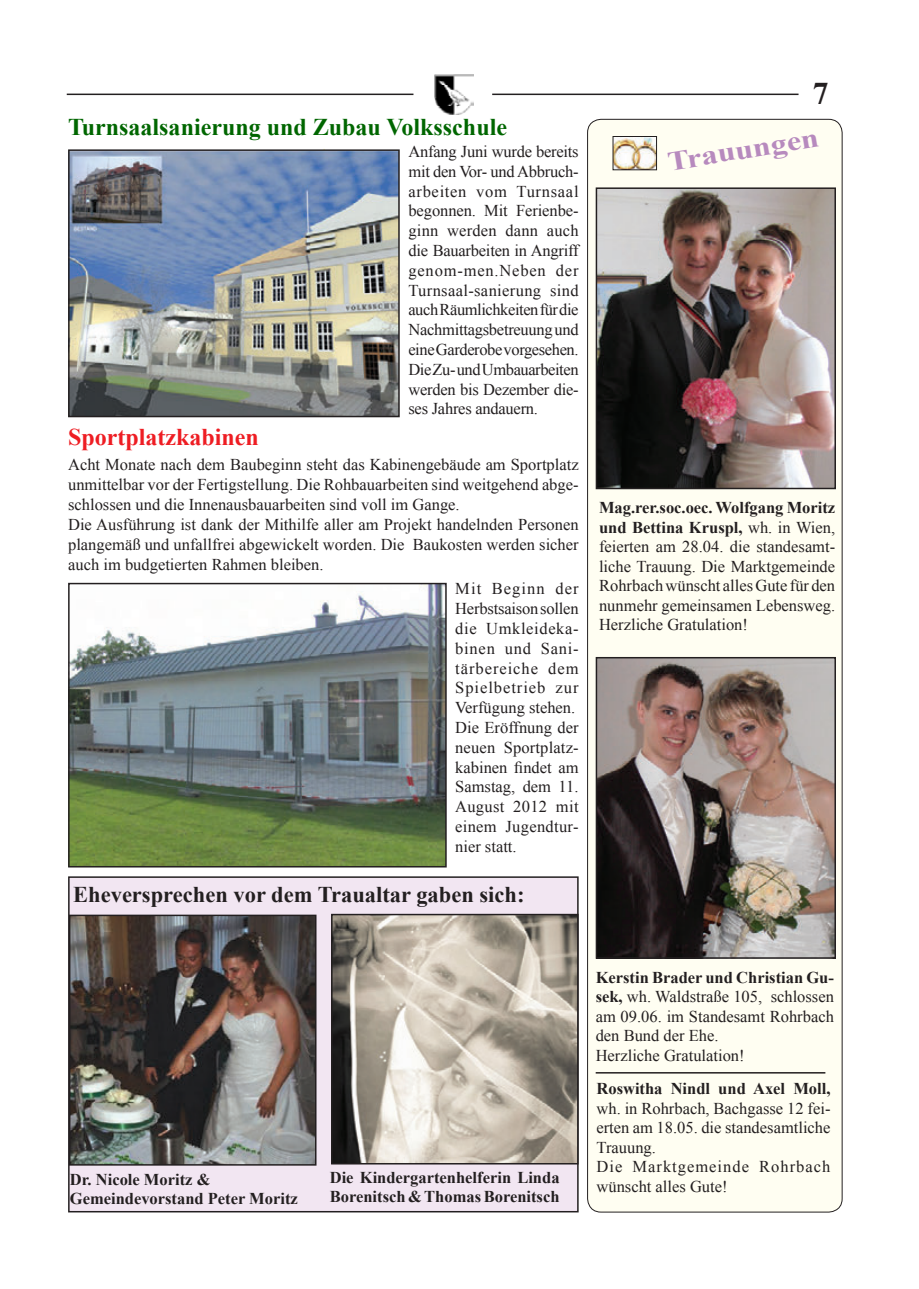
<style>
.page{position:relative;width:919px;height:1289px;background:#fff}
.page>*{position:absolute;margin:0;border:0;box-sizing:border-box;transform-origin:0 0}
.t1{font:700 31.5px "Times New Roman";color:#231f20}
.t2{font:700 27px "Times New Roman";color:#b78abe;scale:1.2 1}
.t3{font:700 24px "Times New Roman";color:#060}
.t4{font:700 24px "Times New Roman";color:#ee1d23}
.t5{font:700 22.5px "Times New Roman";color:#231f20}
.t6{font:16.5px/19.8px "Times New Roman";color:#231f20}
.t7{font:700 16.5px/19.5px "Times New Roman";color:#231f20}
.s1{font-weight:700}
</style>
<div class="page">
<hr style="left:67px;top:94px;width:346px;height:1px;background:#231f20">
<hr style="left:492px;top:94px;width:306px;height:1px;background:#231f20">
<img style="left:434px;top:74px;width:39px;height:41px">
<div style="left:587px;top:119px;width:255px;height:1092px;background:#fffef2;border-radius:14px"></div>
<img style="left:614px;top:138px;width:41px;height:30px">
<div style="left:612px;top:136px;width:45px;height:34px;border:1px solid #231f20"></div>
<img style="left:598px;top:660px;width:234px;height:295px">
<div style="left:595px;top:657px;width:240px;height:301px;border:2px solid #231f20"></div>
<img style="left:598px;top:190px;width:234px;height:296px">
<div style="left:595px;top:187px;width:240px;height:302px;border:2px solid #231f20"></div>
<hr style="left:595px;top:1072px;width:230px;height:1px;background:#231f20">
<div style="left:69px;top:877px;width:509px;height:334px;background:#f2e6f2"></div>
<div style="left:68px;top:876px;width:510px;height:336px;border:2px solid #231f20"></div>
<img style="left:334px;top:916px;width:241px;height:245px">
<div style="left:331px;top:913px;width:247px;height:251px;border:2px solid #231f20"></div>
<img style="left:72px;top:917px;width:241px;height:245px">
<div style="left:69px;top:914px;width:247px;height:251px;border:2px solid #231f20"></div>
<img style="left:71px;top:152px;width:325px;height:262px">
<div style="left:68px;top:149px;width:331px;height:268px;border:2px solid #231f20"></div>
<img style="left:71px;top:586px;width:372px;height:278px">
<div style="left:68px;top:583px;width:378px;height:284px;border:2px solid #231f20"></div>
<h3 class="t3" style="left:68px;top:111px;width:440px">Turnsaalsanierung und Zubau Volksschule</h3>
<h3 class="t4" style="left:68px;top:420px;width:192px">Sportplatzkabinen</h3>
<p class="t6" style="left:408px;top:141px;width:172px;text-align:justify">Anfang Juni wurde bereits mit den Vor- undAbbruch&shy;arbeiten vom Turnsaal begonnen. Mit Ferienbe&shy;ginn werden dann auch die Bauarbeiten in Angriff genom-men.Neben der Turnsaal-sanierung sind auchRäumlichkeitenfürdie Nachmittagsbetreuungund eineGarderobevorgesehen.<br>DieZu-undUmbauarbeiten werden bis Dezember die&shy;ses Jahres andauern.</p>
<p class="t6" style="left:68px;top:455px;width:512px">Acht Monate nach dem Baubeginn steht das Kabinengebäude am Sportplatz unmittelbar vor der Fertigstellung. Die Rohbauarbeiten sind weitgehend abge&shy;schlossen und die Innenausbauarbeiten sind voll im Gange.<br>Die Ausführung ist dank der Mithilfe aller am Projekt handelnden Personen plangemäß und unfallfrei abgewickelt worden. Die Baukosten werden sicher auch im budgetierten Rahmen bleiben.</p>
<p class="t6" style="left:455px;top:578px;width:125px">Mit Beginn der<br>Herbstsaisonsollen die Umkleideka&shy;binen und Sani&shy;tärbereiche dem<br>Spielbetrieb zur<br>Verfügung stehen.<br>Die Eröffnung der neuen Sportplatz&shy;kabinen findet am<br>Samstag, dem 11.<br>August 2012 mit einem Jugendtur&shy;nier statt.</p>
<h3 class="t5" style="left:73px;top:878px;width:453px">Eheversprechen vor dem Traualtar gaben sich:</h3>
<h1 class="t1" style="left:812px;top:71px;width:17px">7</h1>
<h2 class="t2" style="left:665px;top:143px;width:129px;rotate:-9deg">Trauungen</h2>
<p class="t6" style="left:599px;top:497px;width:238px;text-align:justify"><span class="s1">Mag.rer.soc.oec. Wolfgang Moritz und Bettina Kruspl,</span> wh. in Wien, feierten am 28.04. die standesamt&shy;liche Trauung. Die Marktgemeinde Rohrbachwünscht allesGute für den nunmehr gemeinsamen Lebensweg.<br>Herzliche Gratulation!</p>
<p class="t7" style="left:70px;top:1168px;width:229px">Dr. Nicole Moritz &amp;<br>Gemeindevorstand Peter Moritz</p>
<p class="t7" style="left:330px;top:1167px;width:231px">Die Kindergartenhelferin Linda<br>Borenitsch &amp; Thomas Borenitsch</p>
<p class="t6" style="left:595px;top:967px;width:240px"><span class="s1">Kerstin Brader und Christian Gu&shy;sek,</span> wh. Waldstraße 105, schlossen am 09.06. im Standesamt Rohrbach den Bund der Ehe.<br>Herzliche Gratulation!</p>
<p class="t7" style="left:596px;top:1078px;width:235px">Roswitha Nindl und Axel Moll,</p>
<p class="t6" style="left:596px;top:1097px;width:235px">wh. in Rohrbach, Bachgasse 12 fei&shy;erten am 18.05. die standesamtliche<br>Trauung.<br>Die Marktgemeinde Rohrbach wünscht alles Gute!</p>
</div>
